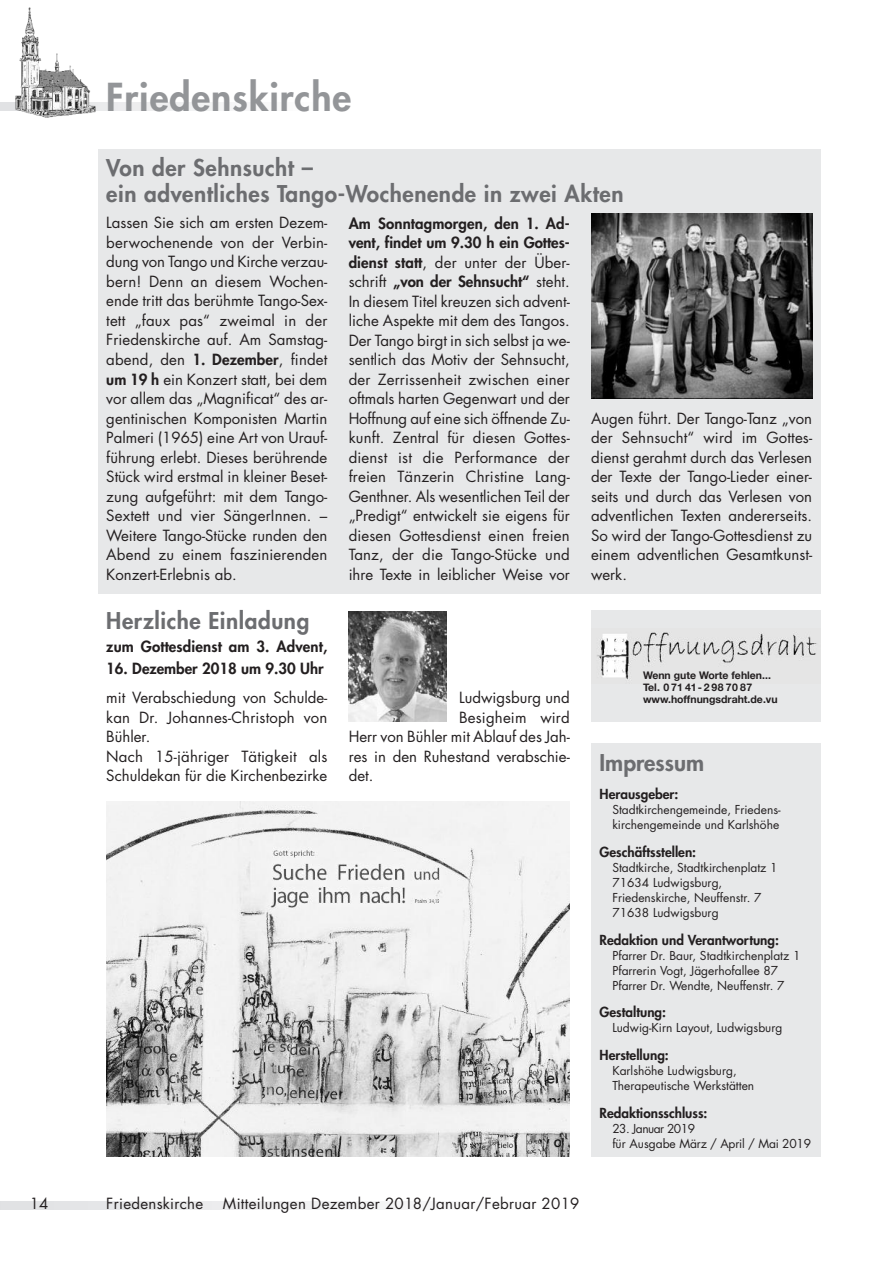
<style>
.page{position:relative;width:893px;height:1263px;background:#fff}
.page>*{position:absolute;margin:0;border:0;box-sizing:border-box;transform-origin:0 0}
.t1{font:800 37.5px "Futura";letter-spacing:.025em;color:#939598}
.t2{font:800 22.5px/25.5px "Futura";letter-spacing:.025em;color:#6c6d70}
.t3{font:800 22.5px "Futura";color:#6c6d70}
.t4{font:15px/19.5px "Futura";color:#231f20;text-align:justify}
.t5{font:15px "Futura";letter-spacing:.02em;color:#231f20}
.t6{font:800 15px "Futura";letter-spacing:.01em;color:#231f20}
.t7{font:800 13.5px "Futura";color:#231f20}
.t8{font:12px/15px "Futura";color:#231f20}
.t9{font:700 10.5px/12px "Helvetica Neue";color:#231f20}
.s1{font-weight:800}
</style>
<div class="page">
<div style="left:98px;top:149px;width:723px;height:444px;background:#e7e8e9"></div>
<div style="left:0;top:102px;width:327px;height:9px;background:#f3f4f4"></div>
<svg style="left:0;top:1201px;width:388px;height:9px"></svg>
<img style="left:6px;top:7px;width:91px;height:111px">
<img style="left:591px;top:214px;width:221px;height:184px">
<div style="left:591px;top:743px;width:230px;height:414px;background:#e7e8e9"></div>
<img style="left:349px;top:612px;width:97px;height:110px">
<div style="left:591px;top:610px;width:229px;height:112px;background:#e7e8e9"></div>
<img style="left:596px;top:629px;width:225px;height:54px">
<img style="left:106px;top:802px;width:464px;height:355px">
<h1 class="t1" style="left:106px;top:79px;width:246px">Friedenskirche</h1>
<h2 class="t2" style="left:106px;top:157px;width:519px">Von der Sehnsucht –<br>ein adventliches Tango-Wochenende in zwei Akten</h2>
<p class="t4" style="left:106px;top:214px;width:223px">Lassen Sie sich am ersten Dezem&shy;berwochenende von der Verbin&shy;dung von Tango und Kirche verzau&shy;bern! Denn an diesem Wochen&shy;ende tritt das berühmte Tango-Sex&shy;tett „faux pas“ zweimal in der Friedenskirche auf. Am Samstag&shy;abend, den <span class="s1">1. Dezember</span>, findet <span class="s1">um 19 h</span> ein Konzert statt, bei dem vor allem das „Magnificat“ des ar&shy;gentinischen Komponisten Martin Palmeri (1965) eine Art von Urauf&shy;führung erlebt. Dieses berührende Stück wird erstmal in kleiner Beset&shy;zung aufgeführt: mit dem Tango-Sextett und vier SängerInnen. – Weitere Tango-Stücke runden den Abend zu einem faszinierenden Konzert-Erlebnis ab.</p>
<h2 class="t2" style="left:106px;top:610px;width:205px">Herzliche Einladung</h2>
<p class="t6" style="left:106px;top:639px;width:223px">zum Gottesdienst am 3. Advent,</p>
<p class="t6" style="left:106px;top:662px;width:219px">16. Dezember 2018 um 9.30 Uhr</p>
<p class="t4" style="left:106px;top:689px;width:223px;text-align:left">mit Verabschiedung von Schulde&shy;kan Dr. Johannes-Christoph von<br>Bühler.<br>Nach 15-jähriger Tätigkeit als<br>Schuldekan für die Kirchenbezirke</p>
<p class="t4" style="left:349px;top:215px;width:223px"><span class="s1">Am Sonntagmorgen, den 1. Ad&shy;vent, findet um 9.30 h ein Gottes&shy;dienst statt</span>, der unter der Über&shy;schrift <span class="s1">„von der Sehnsucht“</span> steht.<br>In diesem Titel kreuzen sich advent&shy;liche Aspekte mit dem des Tangos.<br>Der Tango birgt in sich selbst ja we&shy;sentlich das Motiv der Sehnsucht, der Zerrissenheit zwischen einer oftmals harten Gegenwart und der Hoffnung auf eine sich öffnende Zu&shy;kunft. Zentral für diesen Gottes&shy;dienst ist die Performance der freien Tänzerin Christine Lang-Genthner. Als wesentlichen Teil der „Predigt“ entwickelt sie eigens für diesen Gottesdienst einen freien Tanz, der die Tango-Stücke und ihre Texte in leiblicher Weise vor</p>
<p class="t4" style="left:459px;top:689px;width:112px">Ludwigsburg und</p>
<p class="t4" style="left:459px;top:709px;width:112px">Besigheim wird</p>
<p class="t4" style="left:349px;top:728px;width:223px">Herr von Bühler mit Ablauf des Jah-</p>
<p class="t4" style="left:349px;top:748px;width:223px">res in den Ruhestand verabschie-</p>
<p class="t4" style="left:349px;top:767px;width:26px">det.</p>
<p class="t4" style="left:591px;top:410px;width:223px">Augen führt. Der Tango-Tanz „von der Sehnsucht“ wird im Gottes&shy;dienst gerahmt durch das Verlesen der Texte der Tango-Lieder einer&shy;seits und durch das Verlesen von adventlichen Texten andererseits.<br>So wird der Tango-Gottesdienst zu einem adventlichen Gesamtkunst&shy;werk.</p>
<p class="t9" style="left:643px;top:668px;width:136px">Wenn gute Worte fehlen...<br>Tel. 0 71 41-2 98 70 87 www.hoffnungsdraht.de.vu</p>
<h2 class="t3" style="left:600px;top:752px;width:106px">Impressum</h2>
<p class="t7" style="left:600px;top:788px;width:80px">Herausgeber:</p>
<p class="t8" style="left:612px;top:803px;width:170px">Stadtkirchengemeinde, Friedens&shy;kirchengemeinde und Karlshöhe</p>
<p class="t7" style="left:600px;top:845px;width:98px">Geschäftsstellen:</p>
<p class="t8" style="left:612px;top:861px;width:167px">Stadtkirche, Stadtkirchenplatz 1<br>71634 Ludwigsburg,<br>Friedenskirche, Neuffenstr. 7<br>71638 Ludwigsburg</p>
<p class="t7" style="left:600px;top:933px;width:181px">Redaktion und Verantwortung:</p>
<p class="t8" style="left:612px;top:949px;width:190px">Pfarrer Dr. Baur, Stadtkirchenplatz 1<br>Pfarrerin Vogt, Jägerhofallee 87<br>Pfarrer Dr. Wendte, Neuffenstr. 7</p>
<p class="t7" style="left:600px;top:1006px;width:68px">Gestaltung:</p>
<p class="t8" style="left:612px;top:1021px;width:172px">Ludwig-Kirn Layout, Ludwigsburg</p>
<p class="t7" style="left:600px;top:1049px;width:71px">Herstellung:</p>
<p class="t8" style="left:612px;top:1064px;width:143px">Karlshöhe Ludwigsburg,<br>Therapeutische Werkstätten</p>
<p class="t7" style="left:600px;top:1106px;width:109px">Redaktionsschluss:</p>
<p class="t8" style="left:612px;top:1122px;width:200px">23. Januar 2019<br>für Ausgabe März / April / Mai 2019</p>
<p class="t4" style="left:30px;top:1195px;width:20px">14</p>
<p class="t5" style="left:106px;top:1197px;width:99px">Friedenskirche</p>
<p class="t5" style="left:223px;top:1197px;width:358px">Mitteilungen Dezember 2018/Januar/Februar 2019</p>
</div>
